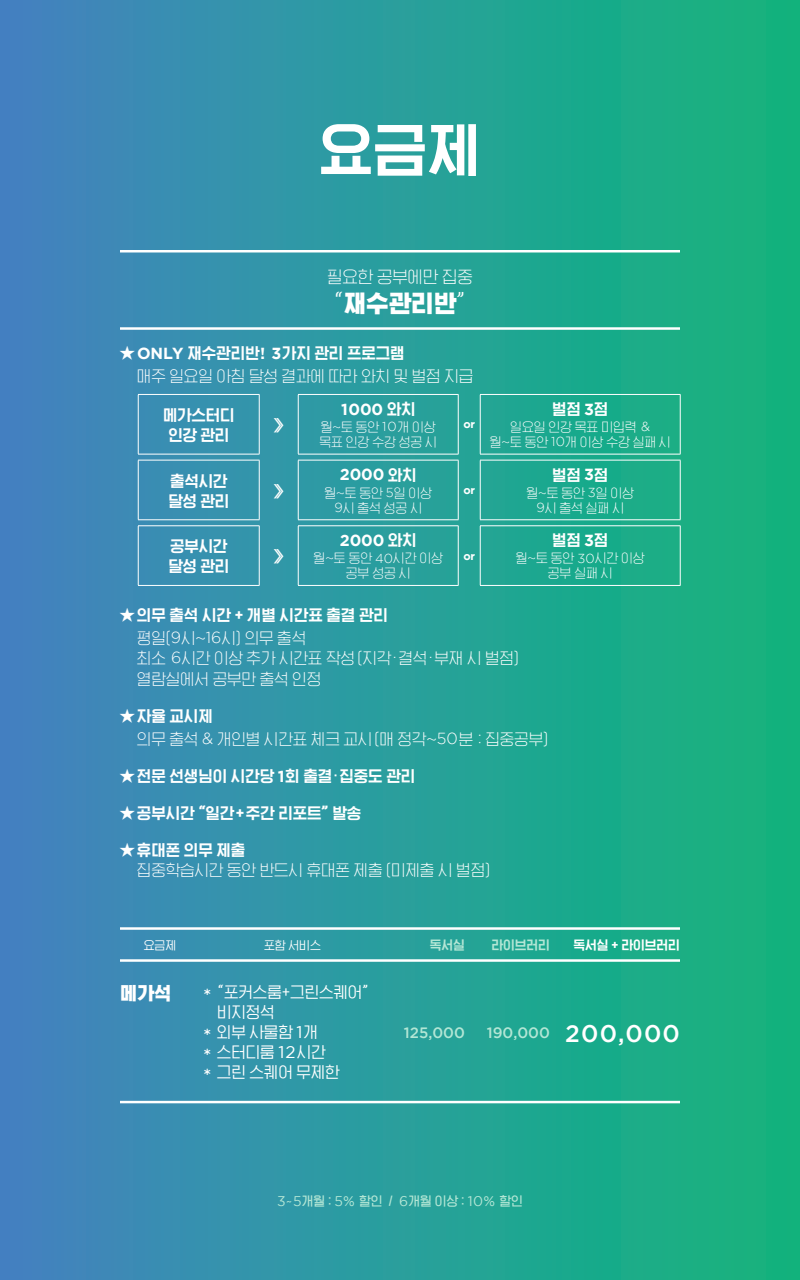
<style>
.page{position:relative;width:800px;height:1280px;background:#fff}
.page>*{position:absolute;margin:0;border:0;box-sizing:border-box;transform-origin:0 0}
.t1{font:60px "HGG Gothicssi 80 g";color:#fff}
.t2{font:25px "HGG Gothicssi 99 g";color:#fff}
.t3{font:500 24px "Gotham";letter-spacing:.05em;color:#fff}
.t4{font:19px "HGG Gothicssi 99 g";color:#fff}
.t5{font:17px "HGG Gothicssi 20 g";color:#fff}
.t6{font:16px/20px "HGG Gothicssi 20 g";color:#fff}
.t7{font:16px "HGG Gothicssi 80 g";color:#fff}
.t8{font:16px/20px "HGG Gothicssi 40 g";color:#fff}
.t9{font:700 16px "Gotham";letter-spacing:-.01em;color:#fff}
.t10{font:16px "HGG Gothicssi 80 g";color:#fff;scale:1.5 1}
.t11{font:500 15px "Gotham";color:#b3e6d5}
.t12{font:13px/15px "HGG Gothicssi 20 g";color:#fff;text-align:center}
.t13{font:13px "HGG Gothicssi 60 g";color:#b3e6d5}
.t14{font:13px "HGG Gothicssi 80 g";color:#fff}
.t15{font:13px "HGG Gothicssi 80 g";color:#b3e6d5}
.t16{font:12px "HGG Gothicssi 40 g";color:#fff}
.t17{font:700 11px "Gotham";color:#fff}
.s1{font-family:"HGG Gothicssi 20 g"}
.s2{font-family:"Gotham";font-weight:700}
.s3{font-family:"HGG Gothicssi 80 g";font-weight:400}
.s4{font-family:"Gotham";font-weight:300}
.s5{font-family:"HGG Gothicssi 60 g"}
.s6{font-family:"HGG Gothicssi 80 g"}
.s7{font-family:"Gotham";font-size:17px}
.s8{font-family:"Gotham";font-size:14px}
</style>
<div class="page">
<div style="left:0;top:0;width:799px;height:1280px;background:linear-gradient(to right,#4383c1,#11b779)"></div>
<hr style="left:120px;top:250px;width:80px;height:2px;background:#fff">
<hr style="left:200px;top:250px;width:185px;height:2px;background:#fff">
<hr style="left:385px;top:250px;width:80px;height:2px;background:#fff">
<hr style="left:465px;top:250px;width:85px;height:2px;background:#fff">
<hr style="left:550px;top:250px;width:130px;height:2px;background:#fff">
<hr style="left:120px;top:327px;width:80px;height:3px;background:#fff">
<hr style="left:200px;top:327px;width:185px;height:3px;background:#fff">
<hr style="left:385px;top:327px;width:80px;height:3px;background:#fff">
<hr style="left:465px;top:327px;width:85px;height:3px;background:#fff">
<hr style="left:550px;top:327px;width:130px;height:3px;background:#fff">
<hr style="left:550px;top:959px;width:130px;height:3px;background:#fff">
<hr style="left:120px;top:927px;width:80px;height:3px;background:#fff">
<hr style="left:200px;top:927px;width:185px;height:3px;background:#fff">
<hr style="left:385px;top:927px;width:80px;height:3px;background:#fff">
<hr style="left:465px;top:927px;width:85px;height:3px;background:#fff">
<hr style="left:550px;top:927px;width:130px;height:3px;background:#fff">
<hr style="left:120px;top:959px;width:80px;height:3px;background:#fff">
<hr style="left:200px;top:959px;width:185px;height:3px;background:#fff">
<hr style="left:385px;top:959px;width:80px;height:3px;background:#fff">
<hr style="left:465px;top:959px;width:85px;height:3px;background:#fff">
<hr style="left:120px;top:1101px;width:80px;height:2px;background:#fff">
<hr style="left:200px;top:1101px;width:185px;height:2px;background:#fff">
<hr style="left:385px;top:1101px;width:80px;height:2px;background:#fff">
<hr style="left:465px;top:1101px;width:85px;height:2px;background:#fff">
<hr style="left:550px;top:1101px;width:130px;height:2px;background:#fff">
<hr style="left:138px;top:394px;width:122px;height:1px;background:#fff">
<hr style="left:138px;top:395px;width:1px;height:59px;background:#fff">
<hr style="left:259px;top:395px;width:1px;height:59px;background:#fff">
<hr style="left:138px;top:454px;width:122px;height:1px;background:#fff">
<hr style="left:138px;top:460px;width:122px;height:1px;background:#fff">
<hr style="left:138px;top:460px;width:1px;height:60px;background:#fff">
<hr style="left:259px;top:460px;width:1px;height:60px;background:#fff">
<hr style="left:138px;top:520px;width:122px;height:1px;background:#fff">
<hr style="left:138px;top:526px;width:122px;height:1px;background:#fff">
<hr style="left:138px;top:526px;width:1px;height:59px;background:#fff">
<hr style="left:259px;top:526px;width:1px;height:59px;background:#fff">
<hr style="left:138px;top:585px;width:122px;height:1px;background:#fff">
<hr style="left:298px;top:394px;width:160px;height:1px;background:#fff">
<hr style="left:298px;top:395px;width:1px;height:59px;background:#fff">
<hr style="left:458px;top:395px;width:1px;height:59px;background:#fff">
<hr style="left:298px;top:454px;width:160px;height:1px;background:#fff">
<hr style="left:298px;top:460px;width:160px;height:1px;background:#fff">
<hr style="left:298px;top:460px;width:1px;height:60px;background:#fff">
<hr style="left:458px;top:460px;width:1px;height:60px;background:#fff">
<hr style="left:298px;top:520px;width:160px;height:1px;background:#fff">
<hr style="left:298px;top:526px;width:160px;height:1px;background:#fff">
<hr style="left:298px;top:526px;width:1px;height:59px;background:#fff">
<hr style="left:458px;top:526px;width:1px;height:59px;background:#fff">
<hr style="left:298px;top:585px;width:160px;height:1px;background:#fff">
<hr style="left:480px;top:394px;width:200px;height:1px;background:#fff">
<hr style="left:480px;top:395px;width:1px;height:59px;background:#fff">
<hr style="left:680px;top:395px;width:1px;height:59px;background:#fff">
<hr style="left:480px;top:454px;width:200px;height:1px;background:#fff">
<hr style="left:480px;top:460px;width:200px;height:1px;background:#fff">
<hr style="left:480px;top:460px;width:1px;height:60px;background:#fff">
<hr style="left:680px;top:460px;width:1px;height:60px;background:#fff">
<hr style="left:480px;top:520px;width:200px;height:1px;background:#fff">
<hr style="left:480px;top:526px;width:200px;height:1px;background:#fff">
<hr style="left:480px;top:526px;width:1px;height:59px;background:#fff">
<hr style="left:680px;top:526px;width:1px;height:59px;background:#fff">
<hr style="left:480px;top:585px;width:200px;height:1px;background:#fff">
<p class="t1" style="left:319px;top:118px;width:164px">요금제</p>
<p class="t5" style="left:327px;top:267px;width:147px">필요한 공부에만 집중</p>
<p class="t2" style="left:333px;top:289px;width:136px"><span class="s1">“</span>재수관리반<span class="s1">”</span></p>
<p class="t7" style="left:120px;top:345px;width:286px">★ <span class="s2">ONLY</span> 재수관리반<span class="s2">! 3</span>가지 관리 프로그램</p>
<p class="t6" style="left:137px;top:367px;width:338px">매주 일요일 아침 달성 결과에 따라 와치 및 벌점 지급</p>
<p class="t7" style="left:163px;top:406px;width:73px">메가스터디</p>
<p class="t7" style="left:168px;top:426px;width:62px">인강 관리</p>
<p class="t9" style="left:341px;top:400px;width:76px">1000 <span class="s3">와치</span></p>
<p class="t12" style="left:319px;top:420px;width:119px;text-align:left">월~토 동안 <span class="s4">10</span>개 이상 목표 인강 수강 성공 시</p>
<p class="t17" style="left:463px;top:418px;width:13px">or</p>
<p class="t10" style="left:273px;top:416px;width:9px">》</p>
<p class="t7" style="left:170px;top:472px;width:59px">출석시간</p>
<p class="t7" style="left:168px;top:492px;width:62px">달성 관리</p>
<p class="t7" style="left:170px;top:538px;width:59px">공부시간</p>
<p class="t7" style="left:168px;top:558px;width:62px">달성 관리</p>
<p class="t10" style="left:273px;top:482px;width:9px">》</p>
<p class="t10" style="left:273px;top:548px;width:9px">》</p>
<p class="t9" style="left:340px;top:465px;width:78px">2000 <span class="s3">와치</span></p>
<p class="t12" style="left:325px;top:486px;width:109px">월~토 동안 <span class="s4">5</span>일 이상<br><span class="s4">9</span>시 출석 성공 시</p>
<p class="t17" style="left:463px;top:484px;width:13px">or</p>
<p class="t9" style="left:340px;top:531px;width:78px">2000 <span class="s3">와치</span></p>
<p class="t12" style="left:314px;top:551px;width:131px">월~토 동안 <span class="s4">40</span>시간 이상 공부 성공 시</p>
<p class="t17" style="left:463px;top:549px;width:13px">or</p>
<p class="t7" style="left:552px;top:401px;width:58px">벌점 <span class="s2">3</span>점</p>
<p class="t12" style="left:490px;top:420px;width:182px">일요일 인강 목표 미입력 <span class="s4">&amp;<br></span>월~토 동안 <span class="s4">10</span>개 이상 수강 실패 시</p>
<p class="t7" style="left:552px;top:466px;width:58px">벌점 <span class="s2">3</span>점</p>
<p class="t12" style="left:526px;top:486px;width:109px">월~토 동안 <span class="s4">3</span>일 이상<br><span class="s4">9</span>시 출석 실패 시</p>
<p class="t7" style="left:552px;top:532px;width:58px">벌점 <span class="s2">3</span>점</p>
<p class="t12" style="left:516px;top:551px;width:130px">월~토 동안 <span class="s4">30</span>시간 이상 공부 실패 시</p>
<p class="t7" style="left:120px;top:606px;width:269px">★ 의무 출석 시간 + 개별 시간표 출결 관리</p>
<p class="t6" style="left:137px;top:628px;width:383px">평일(<span class="s4">9</span>시~<span class="s4">16</span>시) 의무 출석<br>최소 <span class="s4">6</span>시간 이상 추가 시간표 작성 (지각·결석·부재 시 벌점)</p>
<p class="t6" style="left:137px;top:669px;width:186px">열람실에서 공부만 출석 인정</p>
<p class="t7" style="left:120px;top:708px;width:94px">★ 자율 교시제</p>
<p class="t6" style="left:137px;top:729px;width:413px">의무 출석 <span class="s4">&amp;</span> 개인별 시간표 체크 교시 (매 정각~<span class="s4">50</span>분 : 집중공부)</p>
<p class="t7" style="left:120px;top:768px;width:297px">★ 전문 선생님이 시간당 <span class="s2">1</span>회 출결<span class="s5">·</span>집중도 관리</p>
<p class="t7" style="left:120px;top:805px;width:243px">★ 공부시간 “일간+주간 리포트” 발송</p>
<p class="t6" style="left:137px;top:840px;width:355px;text-indent:-17px"><span class="s6">★ 휴대폰 의무 제출<br></span>집중학습시간 동안 반드시 휴대폰 제출 (미제출 시 벌점)</p>
<p class="t16" style="left:144px;top:939px;width:34px">요금제</p>
<p class="t16" style="left:264px;top:939px;width:58px">포함 서비스</p>
<p class="t15" style="left:430px;top:938px;width:37px">독서실</p>
<p class="t15" style="left:492px;top:938px;width:60px">라이브러리</p>
<p class="t14" style="left:573px;top:938px;width:108px">독서실 + 라이브러리</p>
<p class="t4" style="left:120px;top:983px;width:53px">메가석</p>
<p class="t8" style="left:217px;top:982px;width:154px;text-indent:-17px">＊ “포커스룸+그린스퀘어” 비지정석</p>
<p class="t8" style="left:200px;top:1022px;width:120px">＊ 외부 사물함 <span class="s7">1</span>개</p>
<p class="t8" style="left:200px;top:1042px;width:127px">＊ 스터디룸 <span class="s7">12</span>시간</p>
<p class="t8" style="left:200px;top:1062px;width:141px">＊ 그린 스퀘어 무제한</p>
<p class="t11" style="left:404px;top:1024px;width:63px">125,000</p>
<p class="t11" style="left:487px;top:1024px;width:65px">190,000</p>
<p class="t3" style="left:565px;top:1019px;width:116px">200,000</p>
<p class="t13" style="left:277px;top:1194px;width:247px"><span class="s8">3~5</span>개월 : <span class="s8">5%</span> 할인 / <span class="s8">6</span>개월 이상 : <span class="s8">10%</span> 할인</p>
</div>
